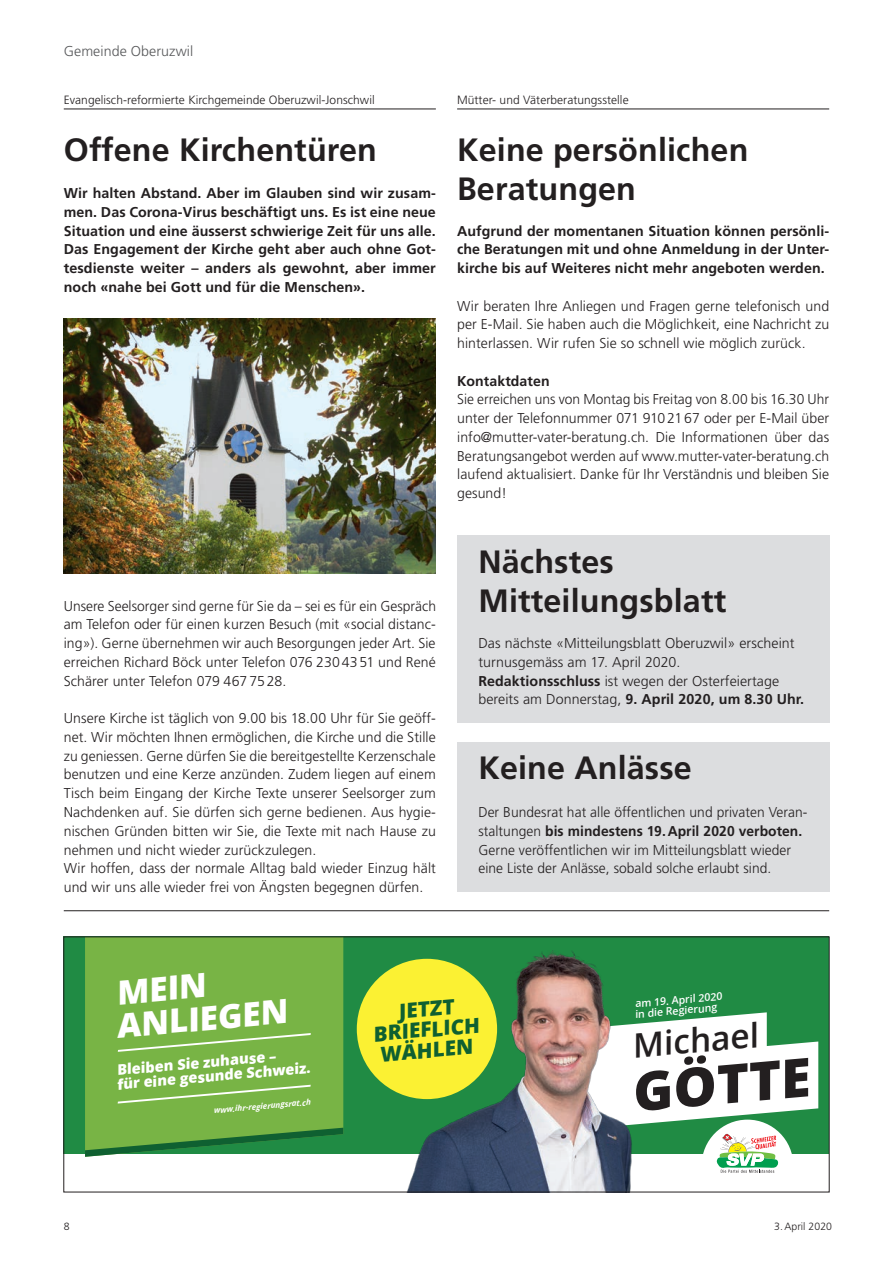
<style>
.page{position:relative;width:893px;height:1263px;background:#fff}
.page>*{position:absolute;margin:0;border:0;box-sizing:border-box;transform-origin:0 0}
.t1{font:800 53.7px "Open Sans";color:#231f20}
.t2{font:600 33.6px "Open Sans";color:#231f20}
.t3{font:800 33.3px "Open Sans";color:#fff}
.t4{font:700 32.25px/39px "Frutiger LT Std";letter-spacing:.005em;color:#231f20}
.t5{font:800 20.7px/20.7px "Open Sans";color:#0f6031;text-align:center}
.t6{font:800 14.55px/14.5px "Open Sans";color:#fff}
.t7{font:300 14.25px/18.8px "Frutiger LT Std";letter-spacing:.005em;color:#231f20;text-align:justify}
.t8{font:700 14.25px/18.8px "Frutiger LT Std";letter-spacing:.005em;color:#231f20;text-align:justify}
.t9{font:300 14.25px "Frutiger LT Std";letter-spacing:.005em;color:#57585a}
.t10{font:300 12px "Frutiger LT Std";letter-spacing:.005em;color:#231f20}
.t11{font:600 10.5px "Open Sans";color:#fff}
.t12{font:300 10.5px "Frutiger LT Std";letter-spacing:.005em;color:#231f20}
.t13{font:italic 700 7.95px "Open Sans";color:#fff}
.s1{font-weight:700}
</style>
<div class="page">
<hr style="left:64px;top:109px;width:372px;height:1px;background:#231f20">
<hr style="left:457px;top:109px;width:372px;height:1px;background:#231f20">
<div style="left:457px;top:742px;width:372px;height:150px;background:#dcdddf"></div>
<div style="left:457px;top:536px;width:372px;height:187px;background:#dcdddf"></div>
<img style="left:64px;top:319px;width:372px;height:254px">
<div style="left:64px;top:937px;width:765px;height:255px;background:#208b44"></div>
<div style="left:64px;top:1154px;width:765px;height:38px;background:#fff"></div>
<svg style="left:643px;top:1012px;width:175px;height:161px"></svg>
<img style="left:379px;top:951px;width:264px;height:239px">
<div style="left:85px;top:938px;width:258px;height:190px;background:#78b445"></div>
<svg style="left:85px;top:1128px;width:258px;height:29px"></svg>
<svg style="left:118px;top:1085px;width:193px;height:18px;background:#86bb58"></svg>
<svg style="left:118px;top:1033px;width:193px;height:19px;background:#85bb57"></svg>
<div style="left:357px;top:959px;width:140px;height:140px;background:#fbf133;border-radius:50%"></div>
<div style="left:63px;top:936px;width:767px;height:256px;border:1px solid #231f20"></div>
<hr style="left:64px;top:910px;width:765px;height:1px;background:#231f20">
<p class="t9" style="left:64px;top:43px;width:131px">Gemeinde Oberuzwil</p>
<p class="t10" style="left:64px;top:93px;width:312px">Evangelisch-reformierte Kirchgemeinde Oberuzwil-Jonschwil</p>
<h3 class="t4" style="left:64px;top:130px;width:314px">Offene Kirchentüren</h3>
<p class="t8" style="left:64px;top:184px;width:374px">Wir halten Abstand. Aber im Glauben sind wir zusam&shy;men. Das Corona-Virus beschäftigt uns. Es ist eine neue Situation und eine äusserst schwierige Zeit für uns alle.<br>Das Engagement der Kirche geht aber auch ohne Got&shy;tesdienste weiter – anders als gewohnt, aber immer noch «nahe bei Gott und für die Menschen».</p>
<p class="t7" style="left:64px;top:597px;width:374px">Unsere Seelsorger sind gerne für Sie da – sei es für ein Gespräch am Telefon oder für einen kurzen Besuch (mit «social distanc&shy;ing»). Gerne übernehmen wir auch Besorgungen jeder Art. Sie erreichen Richard Böck unter Telefon 076 2304351 und René Schärer unter Telefon 079 4677528.</p>
<p class="t7" style="left:64px;top:709px;width:374px;text-align:left">Unsere Kirche ist täglich von 9.00 bis 18.00 Uhr für Sie geöff&shy;net. Wir möchten Ihnen ermöglichen, die Kirche und die Stille zu geniessen. Gerne dürfen Sie die bereitgestellte Kerzenschale benutzen und eine Kerze anzünden. Zudem liegen auf einem Tisch beim Eingang der Kirche Texte unserer Seelsorger zum Nachdenken auf. Sie dürfen sich gerne bedienen. Aus hygie&shy;nischen Gründen bitten wir Sie, die Texte mit nach Hause zu nehmen und nicht wieder zurückzulegen.<br>Wir hoffen, dass der normale Alltag bald wieder Einzug hält und wir uns alle wieder frei von Ängsten begegnen dürfen.</p>
<p class="t10" style="left:457px;top:93px;width:173px">Mütter- und Väterberatungsstelle</p>
<h3 class="t4" style="left:457px;top:130px;width:293px">Keine persönlichen<br>Beratungen</h3>
<p class="t8" style="left:457px;top:221px;width:374px">Aufgrund der momentanen Situation können persönli&shy;che Beratungen mit und ohne Anmeldung in der Unter&shy;kirche bis auf Weiteres nicht mehr angeboten werden.</p>
<p class="t7" style="left:457px;top:297px;width:374px">Wir beraten Ihre Anliegen und Fragen gerne telefonisch und per E-Mail. Sie haben auch die Möglichkeit, eine Nachricht zu hinterlassen. Wir rufen Sie so schnell wie möglich zurück.</p>
<p class="t8" style="left:457px;top:371px;width:94px">Kontaktdaten</p>
<p class="t7" style="left:457px;top:390px;width:374px">Sie erreichen uns von Montag bis Freitag von 8.00 bis 16.30 Uhr unter der Telefonnummer 071 9102167 oder per E-Mail über info@mutter-vater-beratung.ch. Die Informationen über das Beratungsangebot werden auf www.mutter-vater-beratung.ch laufend aktualisiert. Danke für Ihr Verständnis und bleiben Sie gesund!</p>
<h3 class="t4" style="left:478px;top:543px;width:249px">Nächstes<br>Mitteilungsblatt</h3>
<p class="t7" style="left:478px;top:634px;width:327px;text-align:left">Das nächste «Mitteilungsblatt Oberuzwil» erscheint turnusgemäss am 17. April 2020.<br><span class="s1">Redaktionsschluss</span> ist wegen der Osterfeiertage bereits am Donnerstag, <span class="s1">9. April 2020, um 8.30 Uhr.</span></p>
<h3 class="t4" style="left:478px;top:749px;width:215px">Keine Anlässe</h3>
<p class="t7" style="left:478px;top:803px;width:331px;text-align:left">Der Bundesrat hat alle öffentlichen und privaten Veran&shy;staltungen <span class="s1">bis mindestens 19.April 2020 verboten.<br></span>Gerne veröffentlichen wir im Mitteilungsblatt wieder eine Liste der Anlässe, sobald solche erlaubt sind.</p>
<h3 class="t3" style="left:114px;top:967px;width:91px;rotate:-5deg">MEIN</h3>
<h3 class="t3" style="left:114px;top:1001px;width:173px;rotate:-5deg">ANLIEGEN</h3>
<p class="t6" style="left:115px;top:1062px;width:195px;rotate:-5deg">Bleiben Sie zuhause –<br>für eine gesunde Schweiz.</p>
<p class="t13" style="left:213px;top:1105px;width:99px;rotate:-5deg">www.ihr-regierungsrat.ch</p>
<h3 class="t5" style="left:370px;top:1002px;width:108px;rotate:-5deg">JETZT<br>BRIEFLICH<br>WÄHLEN</h3>
<p class="t11" style="left:634px;top:996px;width:89px;rotate:-5deg">am 19. April 2020</p>
<p class="t11" style="left:634px;top:1007px;width:84px;rotate:-5deg">in die Regierung</p>
<h2 class="t2" style="left:630px;top:1022px;width:128px;rotate:-5deg">Michael</h2>
<h1 class="t1" style="left:628px;top:1051px;width:180px;rotate:-5deg">GÖTTE</h1>
<p class="t12" style="left:64px;top:1220px;width:7px">8</p>
<p class="t12" style="left:774px;top:1220px;width:59px">3.April 2020</p>
</div>
